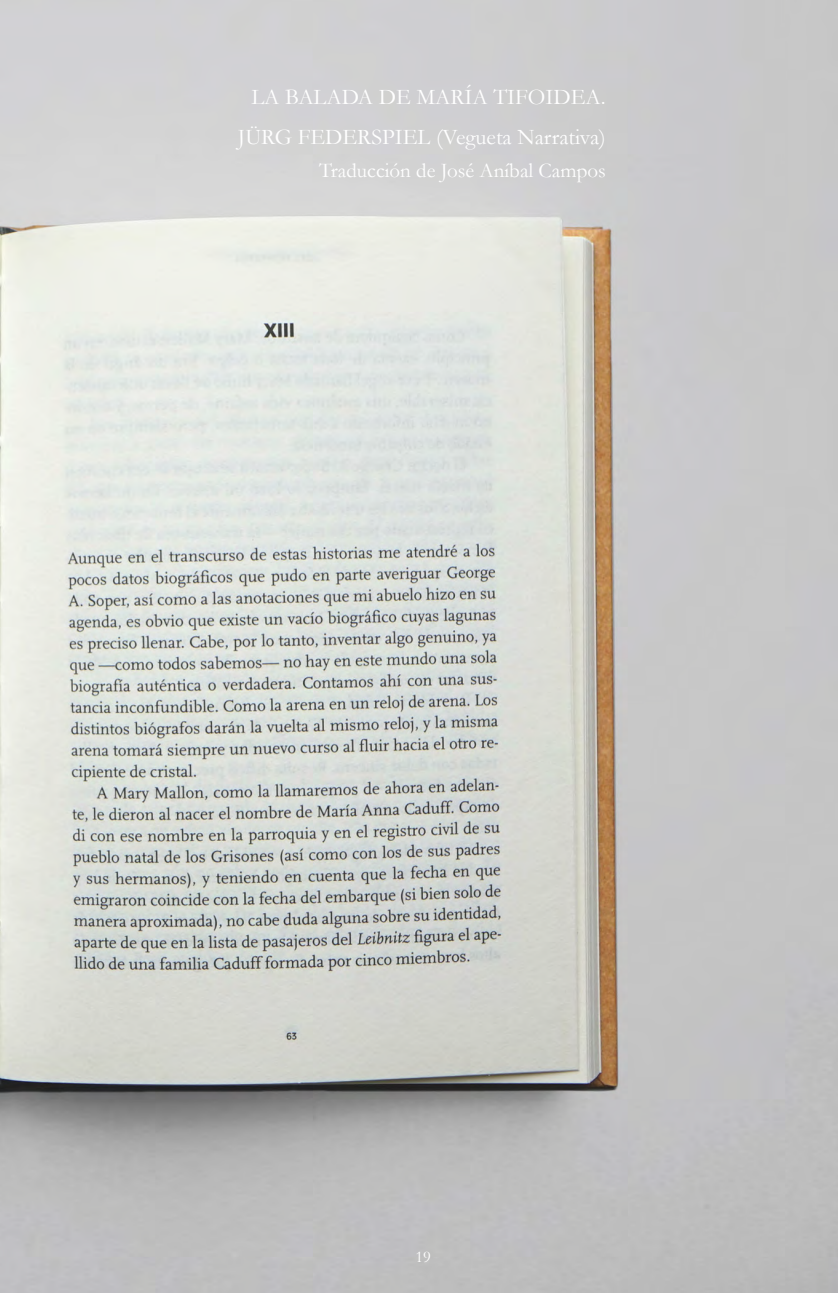
<style>
.page{position:relative;width:838px;height:1293px;background:#fff}
.page>*{position:absolute;margin:0;border:0;box-sizing:border-box;transform-origin:0 0}
.t1{font:22.5px "Garamond";color:#fff}
.t2{font:21px "Garamond";color:#fff}
.t3{font:16.5px "Garamond";color:#fff}
</style>
<div class="page">
<img style="left:0;top:0;width:838px;height:1293px">
<p class="t1" style="left:251px;top:82px;width:356px">LA BALADA DE MARÍA TIFOIDEA.</p>
<p class="t1" style="left:238px;top:122px;width:369px">JÜRG FEDERSPIEL (Vegueta Narrativa)</p>
<p class="t2" style="left:319px;top:156px;width:288px">Traducción de José Aníbal Campos</p>
<p class="t3" style="left:415px;top:1245px;width:17px">19</p>
</div>
